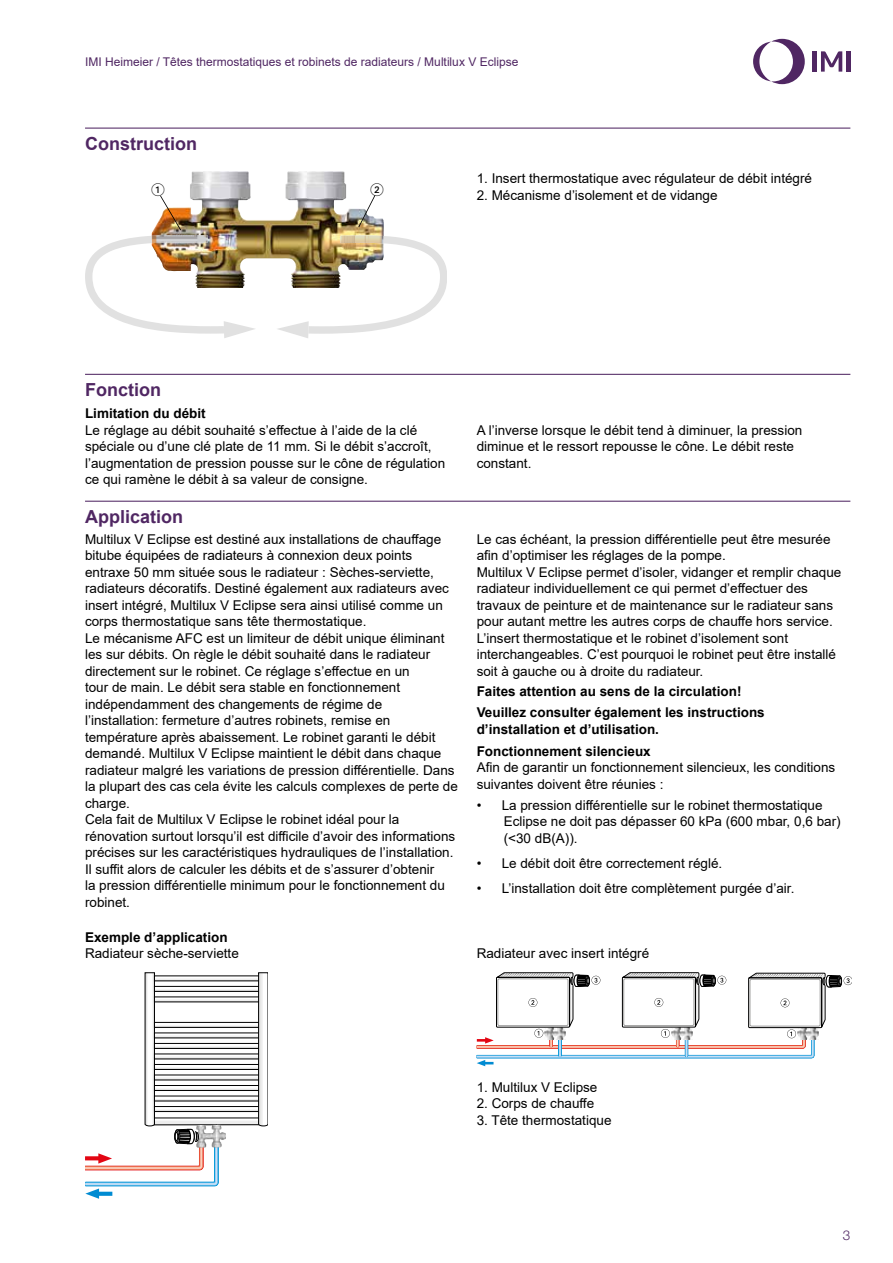
<style>
.page{position:relative;width:893px;height:1263px;background:#fff}
.page>*{position:absolute;margin:0;border:0;box-sizing:border-box;transform-origin:0 0}
.t1{font:700 18px "Arial";color:#502763}
.t2{font:13.5px/16.5px "Arial";color:#000}
.t3{font:700 13.5px/20.7px "Arial";color:#000}
.t4{font:300 13.5px "Helvetica Neue LTW1 G";color:#502763}
.t5{font:12px "Arial";color:#502763}
</style>
<div class="page">
<svg style="left:753px;top:39px;width:52px;height:45px"></svg>
<hr style="left:813px;top:51px;width:4px;height:21px;background:#502763">
<hr style="left:846px;top:51px;width:4px;height:21px;background:#502763">
<svg style="left:821px;top:51px;width:21px;height:21px"></svg>
<hr style="left:85px;top:128px;width:765px;height:1px;background:#502763">
<hr style="left:85px;top:374px;width:765px;height:1px;background:#502763">
<hr style="left:85px;top:501px;width:765px;height:1px;background:#502763">
<img style="left:181px;top:171px;width:117px;height:49px">
<img style="left:151px;top:235px;width:57px;height:1px">
<img style="left:85px;top:236px;width:171px;height:102px">
<img style="left:340px;top:235px;width:44px;height:1px">
<svg style="left:276px;top:236px;width:170px;height:102px"></svg>
<svg style="left:85px;top:972px;width:183px;height:227px"></svg>
<svg style="left:477px;top:972px;width:375px;height:94px"></svg>
<svg style="left:153px;top:195px;width:28px;height:35px"></svg>
<svg style="left:358px;top:195px;width:25px;height:32px"></svg>
<p class="t5" style="left:85px;top:54px;width:435px">IMI Heimeier / Têtes thermostatiques et robinets de radiateurs / Multilux V Eclipse</p>
<h1 class="t1" style="left:85px;top:131px;width:113px">Construction</h1>
<p class="t2" style="left:477px;top:170px;width:337px">1. Insert thermostatique avec régulateur de débit intégré</p>
<p class="t2" style="left:477px;top:187px;width:242px">2. Mécanisme d’isolement et de vidange</p>
<h1 class="t1" style="left:85px;top:377px;width:77px">Fonction</h1>
<p class="t3" style="left:85px;top:403px;width:122px">Limitation du débit</p>
<p class="t2" style="left:85px;top:422px;width:362px">Le réglage au débit souhaité s’effectue à l’aide de la clé spéciale ou d’une clé plate de 11 mm. Si le débit s’accroît, l’augmentation de pression pousse sur le cône de régulation ce qui ramène le débit à sa valeur de consigne.</p>
<p class="t2" style="left:477px;top:422px;width:327px">A l’inverse lorsque le débit tend à diminuer, la pression diminue et le ressort repousse le cône. Le débit reste constant.</p>
<h1 class="t1" style="left:85px;top:504px;width:100px">Application</h1>
<p class="t2" style="left:85px;top:531px;width:374px">Multilux V Eclipse est destiné aux installations de chauffage bitube équipées de radiateurs à connexion deux points entraxe 50 mm située sous le radiateur : Sèches-serviette, radiateurs décoratifs. Destiné également aux radiateurs avec insert intégré, Multilux V Eclipse sera ainsi utilisé comme un corps thermostatique sans tête thermostatique.<br>Le mécanisme AFC est un limiteur de débit unique éliminant les sur débits. On règle le débit souhaité dans le radiateur directement sur le robinet. Ce réglage s’effectue en un<br>tour de main. Le débit sera stable en fonctionnement indépendamment des changements de régime de l’installation: fermeture d’autres robinets, remise en température après abaissement. Le robinet garanti le débit demandé. Multilux V Eclipse maintient le débit dans chaque radiateur malgré les variations de pression différentielle. Dans la plupart des cas cela évite les calculs complexes de perte de charge.<br>Cela fait de Multilux V Eclipse le robinet idéal pour la rénovation surtout lorsqu’il est difficile d’avoir des informations précises sur les caractéristiques hydrauliques de l’installation.<br>Il suffit alors de calculer les débits et de s’assurer d’obtenir<br>la pression différentielle minimum pour le fonctionnement du robinet.</p>
<p class="t2" style="left:477px;top:531px;width:366px">Le cas échéant, la pression différentielle peut être mesurée afin d’optimiser les réglages de la pompe.<br>Multilux V Eclipse permet d’isoler, vidanger et remplir chaque radiateur individuellement ce qui permet d’effectuer des travaux de peinture et de maintenance sur le radiateur sans pour autant mettre les autres corps de chauffe hors service.<br>L’insert thermostatique et le robinet d’isolement sont interchangeables. C’est pourquoi le robinet peut être installé soit à gauche ou à droite du radiateur.</p>
<p class="t3" style="left:477px;top:681px;width:290px">Faites attention au sens de la circulation!<br>Veuillez consulter également les instructions</p>
<p class="t3" style="left:477px;top:718px;width:184px;line-height:22.2px">d’installation et d’utilisation.<br>Fonctionnement silencieux</p>
<p class="t2" style="left:477px;top:759px;width:360px">Afin de garantir un fonctionnement silencieux, les conditions suivantes doivent être réunies :</p>
<p class="t2" style="left:504px;top:796px;width:338px;text-indent:-27px">• La pression différentielle sur le robinet thermostatique<br>Eclipse ne doit pas dépasser 60 kPa (600 mbar, 0,6 bar) (&lt;30 dB(A)).</p>
<p class="t2" style="left:477px;top:854px;width:247px">• Le débit doit être correctement réglé.</p>
<p class="t2" style="left:477px;top:879px;width:319px">• L’installation doit être complètement purgée d’air.</p>
<p class="t3" style="left:85px;top:927px;width:144px">Exemple d’application</p>
<p class="t2" style="left:85px;top:945px;width:155px">Radiateur sèche-serviette</p>
<p class="t2" style="left:477px;top:945px;width:174px">Radiateur avec insert intégré</p>
<p class="t2" style="left:477px;top:1079px;width:122px">1. Multilux V Eclipse</p>
<p class="t2" style="left:477px;top:1095px;width:119px">2. Corps de chauffe</p>
<p class="t2" style="left:477px;top:1112px;width:136px">3. Tête thermostatique</p>
<p class="t4" style="left:843px;top:1226px;width:9px">3</p>
</div>
